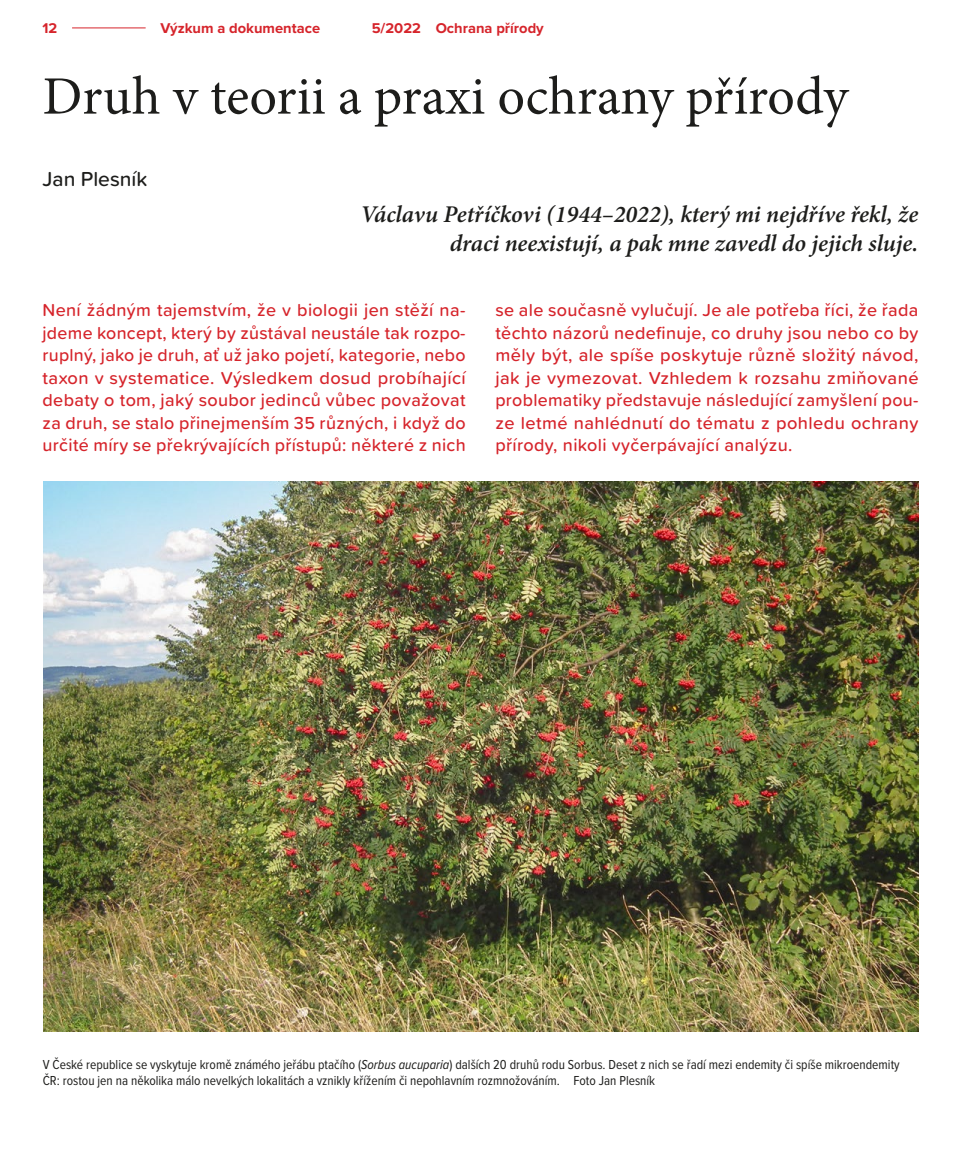
<style>
.page{position:relative;width:978px;height:1149px;background:#fff}
.page>*{position:absolute;margin:0;border:0;box-sizing:border-box;transform-origin:0 0}
.Titul_článku{font:54px "Minion Pro";color:#1d1d1b}
.R_T1{font:italic 600 24px/28.8px "Minion Pro";letter-spacing:-.005em;color:#1d1d1b;text-align:right}
.Autoři_článku{font:500 21px "Proxima Soft";color:#1d1d1b}
.Perex{font:500 18px/22.5px "Proxima Soft";letter-spacing:.02em;color:#d6242b;text-align:justify}
.t1{font:700 14.7px "Proxima Nova";color:#d6242b}
.T_popiska_obr{font:13.5px/16.2px "Proxima Nova Cond";color:#1d1d1b}
.s1{font-style:italic}
</style>
<div class="page">
<hr style="left:72px;top:28px;width:74px;height:1px;background:#d6242b">
<img style="left:43px;top:481px;width:875px;height:550px">
<p class="t1" style="left:43px;top:17px;width:16px">12</p>
<p class="t1" style="left:160px;top:17px;width:161px">Výzkum a dokumentace</p>
<p class="t1" style="left:372px;top:17px;width:174px">5/2022 Ochrana přírody</p>
<p class="Titul_článku" style="left:43px;top:60px;width:807px">Druh v teorii a praxi ochrany přírody</p>
<p class="Autoři_článku" style="left:43px;top:163px;width:106px">Jan Plesník</p>
<p class="R_T1" style="left:360px;top:199px;width:559px">Václavu Petříčkovi (1944–2022), který mi nejdříve řekl, že draci neexistují, a pak mne zavedl do jejich sluje.</p>
<p class="Perex" style="left:43px;top:298px;width:425px">Není žádným tajemstvím, že v biologii jen stěží na&shy;jdeme koncept, který by zůstával neustále tak rozpo&shy;ruplný, jako je druh, ať už jako pojetí, kategorie, nebo taxon v systematice. Výsledkem dosud probíhající debaty o tom, jaký soubor jedinců vůbec považovat za druh, se stalo přinejmenším 35 různých, i když do určité míry se překrývajících přístupů: některé z nich</p>
<p class="Perex" style="left:495px;top:298px;width:425px">se ale současně vylučují. Je ale potřeba říci, že řada těchto názorů nedefinuje, co druhy jsou nebo co by měly být, ale spíše poskytuje různě složitý návod, jak je vymezovat. Vzhledem k rozsahu zmiňované problematiky představuje následující zamyšlení pou&shy;ze letmé nahlédnutí do tématu z pohledu ochrany přírody, nikoli vyčerpávající analýzu.</p>
<p class="T_popiska_obr" style="left:43px;top:1055px;width:858px">V České republice se vyskytuje kromě známého jeřábu ptačího (<span class="s1">Sorbus aucuparia</span>) dalších 20 druhů rodu Sorbus. Deset z nich se řadí mezi endemity či spíše mikroendemity<br>ČR: rostou jen na několika málo nevelkých lokalitách a vznikly křížením či nepohlavním rozmnožováním. Foto Jan Plesník</p>
</div>
